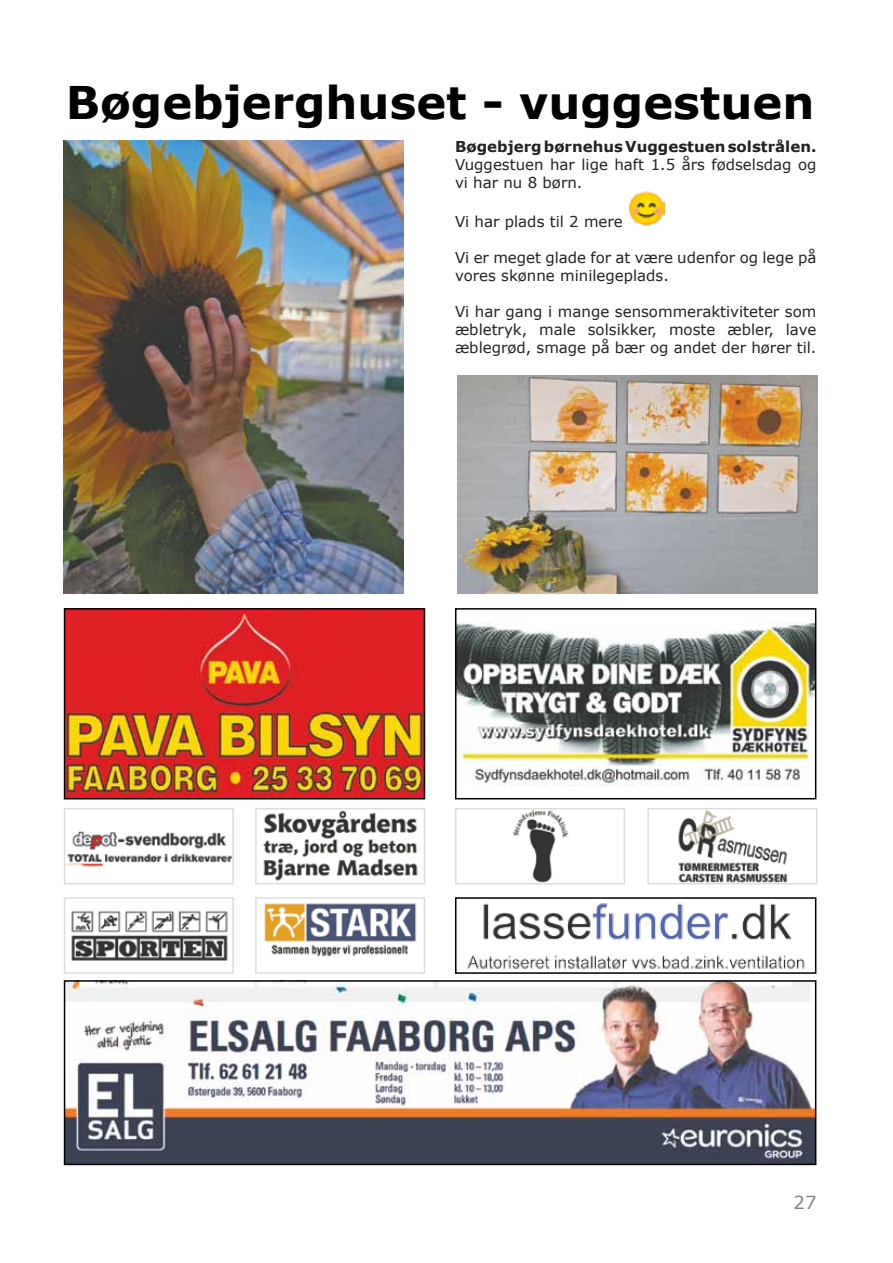
<style>
.page{position:relative;width:893px;height:1263px;background:#fff}
.page>*{position:absolute;margin:0;border:0;box-sizing:border-box;transform-origin:0 0}
.t1{font:700 45px "Verdana";color:#000}
.t2{font:18px "Verdana";color:#808285}
.t3{font:15px/18px "Verdana";color:#222}
.t4{font:700 15px "Verdana";color:#222}
</style>
<div class="page">
<img style="left:64px;top:140px;width:339px;height:453px">
<img style="left:457px;top:375px;width:360px;height:218px">
<img style="left:67px;top:983px;width:746px;height:179px">
<div style="left:64px;top:980px;width:752px;height:185px;border:2px solid #000"></div>
<img style="left:458px;top:622px;width:355px;height:163px">
<div style="left:455px;top:608px;width:361px;height:191px;border:2px solid #000"></div>
<img style="left:67px;top:611px;width:355px;height:185px">
<div style="left:64px;top:608px;width:361px;height:191px;border:2px solid #000"></div>
<img style="left:467px;top:903px;width:338px;height:66px">
<div style="left:455px;top:897px;width:361px;height:77px;border:2px solid #000"></div>
<img style="left:67px;top:831px;width:164px;height:36px">
<div style="left:64px;top:808px;width:170px;height:76px;border:2px solid #dcddde"></div>
<img style="left:263px;top:811px;width:155px;height:70px">
<div style="left:255px;top:808px;width:170px;height:76px;border:2px solid #dcddde"></div>
<img style="left:71px;top:911px;width:157px;height:50px">
<div style="left:64px;top:897px;width:170px;height:77px;border:2px solid #dcddde"></div>
<img style="left:264px;top:903px;width:153px;height:54px">
<div style="left:255px;top:897px;width:170px;height:77px;border:2px solid #dcddde"></div>
<img style="left:512px;top:811px;width:57px;height:70px">
<div style="left:455px;top:808px;width:170px;height:76px;border:2px solid #dcddde"></div>
<img style="left:678px;top:811px;width:110px;height:70px">
<div style="left:647px;top:808px;width:170px;height:76px;border:2px solid #dcddde"></div>
<img style="left:628px;top:191px;width:36px;height:35px">
<h1 class="t1" style="left:66px;top:71px;width:750px">Bøgebjerghuset - vuggestuen</h1>
<p class="t4" style="left:455px;top:136px;width:363px">Bøgebjerg børnehus Vuggestuen solstrålen.</p>
<p class="t3" style="left:455px;top:155px;width:363px">Vuggestuen har lige haft 1.5 års fødselsdag og vi har nu 8 børn.</p>
<p class="t3" style="left:455px;top:212px;width:169px">Vi har plads til 2 mere</p>
<p class="t3" style="left:455px;top:248px;width:363px">Vi er meget glade for at være udenfor og lege på vores skønne minilegeplads.</p>
<p class="t3" style="left:455px;top:302px;width:363px;text-align:justify">Vi har gang i mange sensommeraktiviteter som æbletryk, male solsikker, moste æbler, lave æblegrød, smage på bær og andet der hører til.</p>
<p class="t2" style="left:793px;top:1190px;width:24px">27</p>
</div>
